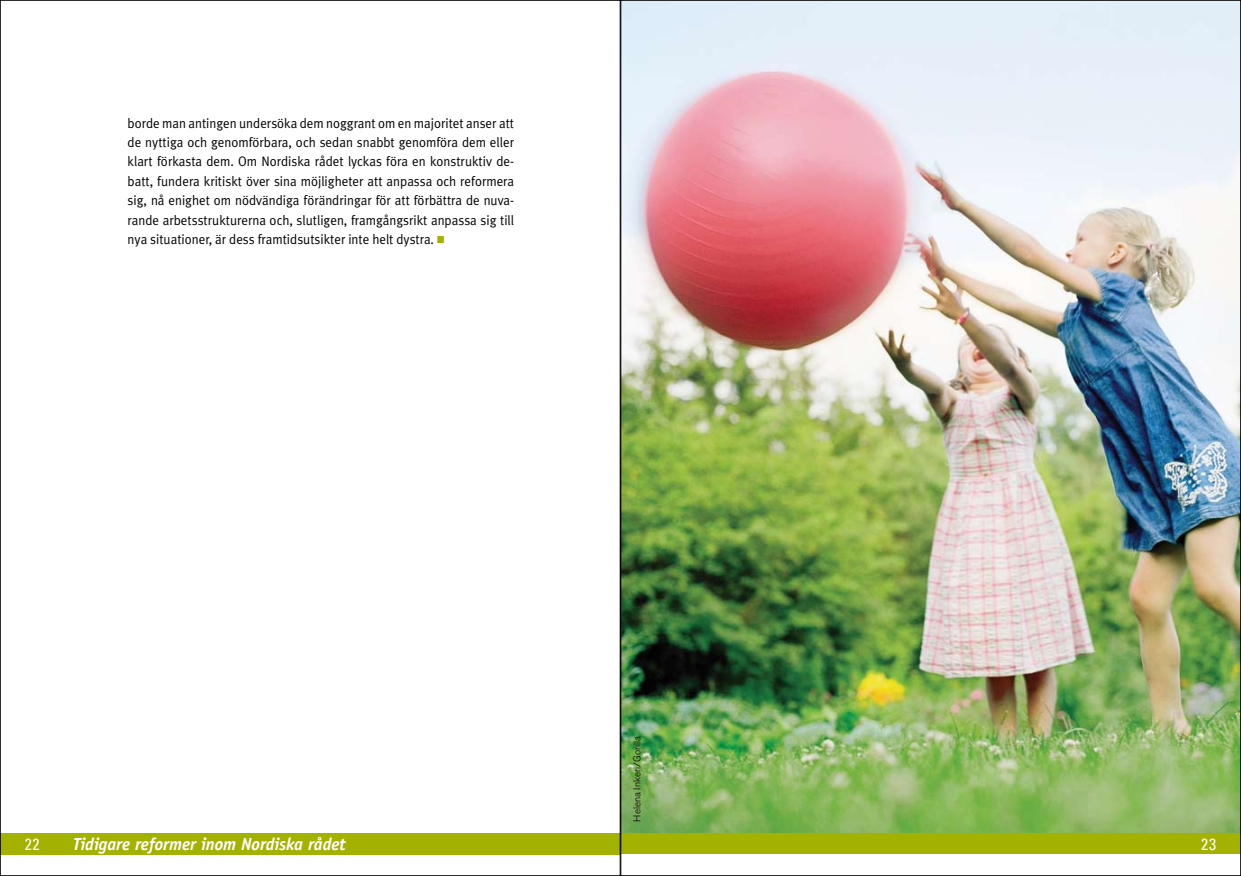
<style>
.page{position:relative;width:1241px;height:876px;background:#fff}
.page>*{position:absolute;margin:0;border:0;box-sizing:border-box;transform-origin:0 0}
.t1{font:italic 700 17.5px "Officina Sans";letter-spacing:-.01em;color:#fff}
.t2{font:condensed 16.25px "Univers";color:#fff}
.t3{font:13.75px/19.4px "Meta Plus Normal";color:#000;text-align:justify;scale:.95 1}
.t4{font:300 10px "Akzidenz Grotesk BE";color:#000}
.s1{color:#a3b100}
</style>
<div class="page">
<img style="left:622px;top:2px;width:616px;height:831px">
<div style="left:0;top:833px;width:620px;height:21px;background:#a3b100"></div>
<div style="left:620px;top:833px;width:620px;height:21px;background:#a3b100"></div>
<p class="t3" style="left:128px;top:113px;width:408px">borde man antingen undersöka dem noggrant om en majoritet anser att de nyttiga och genomförbara, och sedan snabbt genomföra dem eller klart förkasta dem. Om Nordiska rådet lyckas föra en konstruktiv de&shy;batt, fundera kritiskt över sina möjligheter att anpassa och reformera sig, nå enighet om nödvändiga förändringar för att förbättra de nuva&shy;rande arbetsstrukturerna och, slutligen, framgångsrikt anpassa sig till nya situationer, är dess framtidsutsikter inte helt dystra. <span class="s1">■</span></p>
<p class="t4" style="left:631px;top:821px;width:87px;rotate:-90deg">Helena Inkeri/Gorilla</p>
<p class="t1" style="left:73px;top:832px;width:275px">Tidigare reformer inom Nordiska rådet</p>
<p class="t2" style="left:25px;top:833px;width:16px">22</p>
<p class="t2" style="left:1200px;top:833px;width:16px">23</p>
</div>
